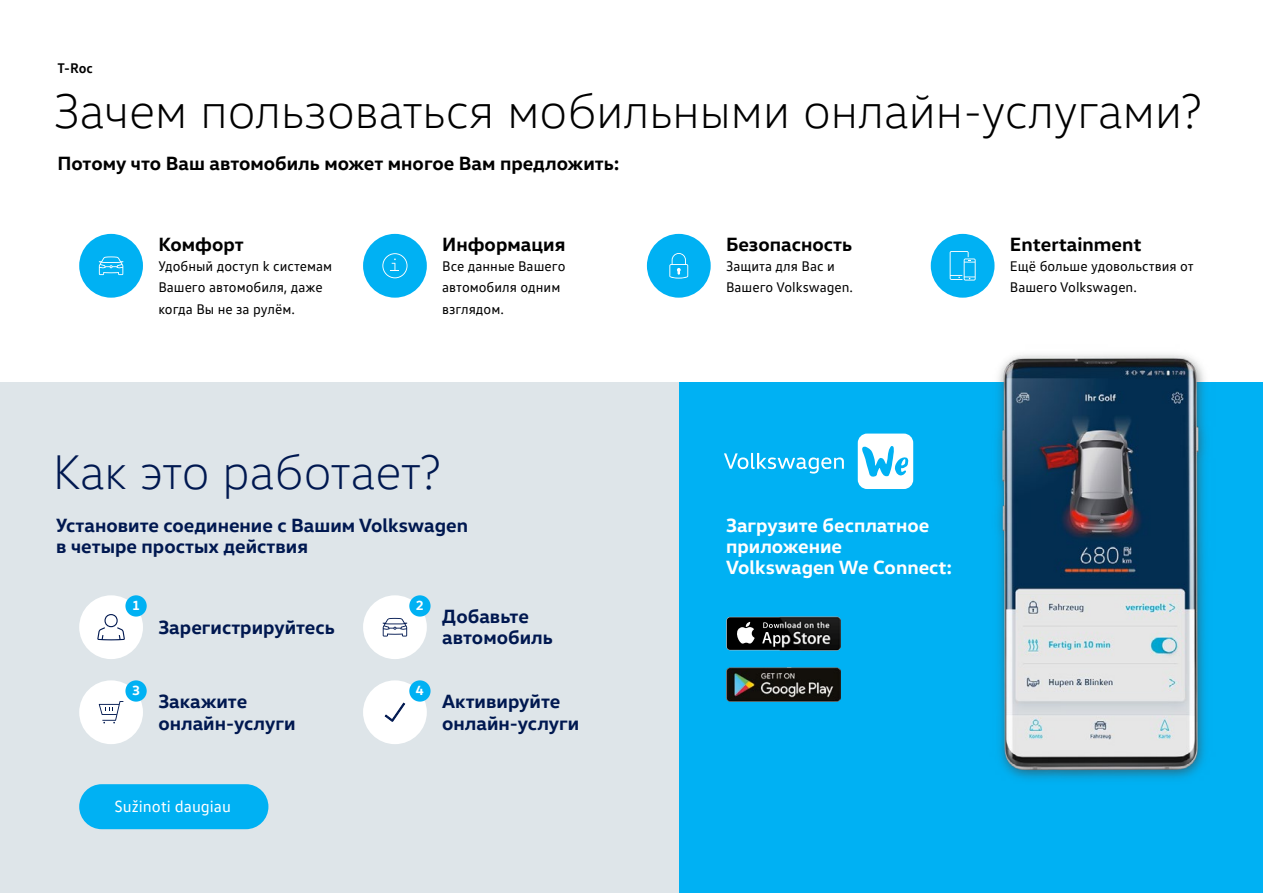
<style>
.page{position:relative;width:1263px;height:893px;background:#fff}
.page>*{position:absolute;margin:0;border:0;box-sizing:border-box;transform-origin:0 0}
.Virsraksts_L{font:300 49.5px "VW Head";color:#000}
.Virsraksts_L-2{font:300 49.5px "VW Head";color:#001850}
._13_15{font:700 19.5px/21.3px "VW Head";color:#001850}
._13_15-2{font:700 19.5px "VW Head";color:#000}
._13_15-3{font:700 19.5px/21.3px "VW Head";color:#fff}
._13_15-4{font:16.5px "VW Text";color:#fff}
.TABULA_papild_apriko{font:14.25px/21.3px "VW Text";color:#000}
.Virsraksts_M{font:700 14.25px "VW Text";color:#000}
._13_15-5{font:700 13.5px "VW Head";color:#fff}
</style>
<div class="page">
<div style="left:679px;top:383px;width:584px;height:510px;background:#00b1f3"></div>
<div style="left:0;top:383px;width:679px;height:510px;background:#dee5e9"></div>
<div style="left:79px;top:234px;width:64px;height:64px;background:#00b1f3;border-radius:50%"></div>
<svg style="left:99px;top:256px;width:24px;height:19px"></svg>
<div style="left:647px;top:234px;width:64px;height:64px;background:#00b1f3;border-radius:50%"></div>
<svg style="left:669px;top:255px;width:5px;height:24px"></svg>
<div style="left:363px;top:234px;width:64px;height:64px;background:#00b1f3;border-radius:50%"></div>
<svg style="left:382px;top:253px;width:25px;height:25px"></svg>
<div style="left:931px;top:234px;width:63px;height:64px;background:#00b1f3;border-radius:50%"></div>
<svg style="left:950px;top:251px;width:26px;height:30px"></svg>
<div style="left:79px;top:595px;width:64px;height:64px;background:#fff;border-radius:50%"></div>
<svg style="left:97px;top:614px;width:28px;height:26px"></svg>
<div style="left:363px;top:595px;width:64px;height:64px;background:#fff;border-radius:50%"></div>
<svg style="left:383px;top:618px;width:24px;height:18px"></svg>
<div style="left:79px;top:680px;width:64px;height:64px;background:#fff;border-radius:50%"></div>
<svg style="left:99px;top:701px;width:24px;height:22px"></svg>
<div style="left:363px;top:680px;width:64px;height:64px;background:#fff;border-radius:50%"></div>
<svg style="left:385px;top:703px;width:20px;height:19px"></svg>
<div style="left:125px;top:595px;width:22px;height:22px;background:#00b1f3;border-radius:50%"></div>
<div style="left:125px;top:680px;width:22px;height:22px;background:#00b1f3;border-radius:50%"></div>
<div style="left:409px;top:595px;width:22px;height:22px;background:#00b1f3;border-radius:50%"></div>
<div style="left:409px;top:680px;width:22px;height:22px;background:#00b1f3;border-radius:50%"></div>
<svg style="left:724px;top:452px;width:30px;height:18px"></svg>
<div style="left:79px;top:784px;width:189px;height:45px;background:#00b1f3;border-radius:22px"></div>
<img style="left:754px;top:354px;width:509px;height:426px">
<svg style="left:726px;top:617px;width:54px;height:34px;background:#383d3e"></svg>
<img style="left:801px;top:617px;width:40px;height:34px">
<img style="left:726px;top:668px;width:115px;height:34px">
<svg style="left:1205px;top:354px;width:22px;height:426px"></svg>
<svg style="left:1099px;top:354px;width:21px;height:426px;background:#838f9a"></svg>
<svg style="left:993px;top:256px;width:21px;height:524px"></svg>
<svg style="left:887px;top:354px;width:21px;height:426px"></svg>
<svg style="left:780px;top:354px;width:21px;height:426px"></svg>
<svg style="left:674px;top:233px;width:21px;height:150px"></svg>
<svg style="left:249px;top:382px;width:21px;height:447px"></svg>
<svg style="left:355px;top:240px;width:21px;height:498px"></svg>
<svg style="left:142px;top:258px;width:22px;height:572px"></svg>
<p class="Virsraksts_M" style="left:57px;top:59px;width:37px">T-Roc</p>
<p class="Virsraksts_L" style="left:54px;top:81px;width:1150px">Зачем пользоваться мобильными онлайн-услугами?</p>
<p class="_13_15-2" style="left:57px;top:151px;width:564px">Потому что Bаш автомобиль может многое Bам предложить:</p>
<p class="_13_15-2" style="left:158px;top:231px;width:87px">Комфорт</p>
<p class="_13_15-2" style="left:442px;top:231px;width:125px">Информация</p>
<p class="_13_15-2" style="left:726px;top:231px;width:127px">Безопасность</p>
<p class="_13_15-2" style="left:1010px;top:231px;width:133px">Entertainment</p>
<p class="TABULA_papild_apriko" style="left:158px;top:255px;width:175px">Удобный доступ k системам<br>Вашего автомобиля, даже когда Вы не за рулём.</p>
<p class="TABULA_papild_apriko" style="left:726px;top:255px;width:128px">Защита для Вас и<br>Вашего Volkswagen.</p>
<p class="TABULA_papild_apriko" style="left:442px;top:255px;width:125px">Все данные Вашего автомобиля одним взглядом.</p>
<p class="TABULA_papild_apriko" style="left:1010px;top:255px;width:185px">Ещё больше удовольствия от<br>Вашего Volkswagen.</p>
<p class="Virsraksts_L-2" style="left:53px;top:443px;width:390px">Как это работает?</p>
<p class="_13_15" style="left:56px;top:513px;width:413px">Установите соединение с Вашим Volkswagen в четыре простых действия</p>
<p class="_13_15-5" style="left:132px;top:597px;width:9px">1</p>
<p class="_13_15-5" style="left:132px;top:682px;width:9px">3</p>
<p class="_13_15-5" style="left:416px;top:597px;width:9px">2</p>
<p class="_13_15" style="left:158px;top:616px;width:178px">Зарегистрируйтесь</p>
<p class="_13_15" style="left:442px;top:605px;width:112px">Добавьте автомобиль</p>
<p class="_13_15-5" style="left:416px;top:682px;width:9px">4</p>
<p class="_13_15" style="left:158px;top:690px;width:139px">Закажите онлайн-услуги</p>
<p class="_13_15" style="left:442px;top:690px;width:139px">Активируйте онлайн-услуги</p>
<p class="_13_15-4" style="left:115px;top:796px;width:118px">Sužinoti daugiau</p>
<p class="_13_15-3" style="left:726px;top:513px;width:228px">Загрузите бесплатное приложение<br>Volkswagen We Connect:</p>
</div>
